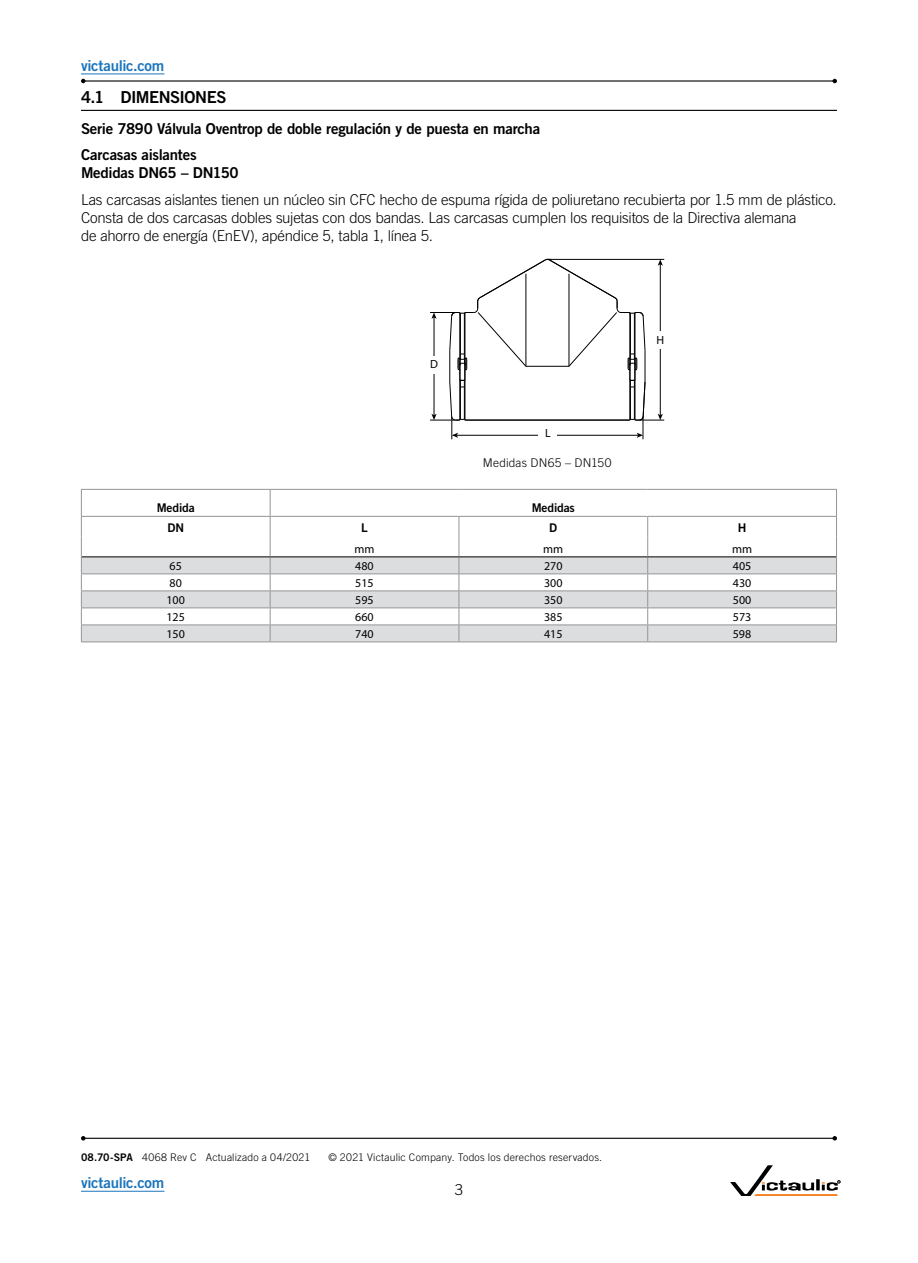
<style>
.page{position:relative;width:918px;height:1263px;background:#fff}
.page>*{position:absolute;margin:0;border:0;box-sizing:border-box;transform-origin:0 0}
.t1{font:16.5px "Trade Gothic LT Std Bd 2";letter-spacing:-.03em;color:#000}
.t2{font:300 15px/18px "Trade Gothic LT Std";letter-spacing:-.015em;color:#000}
.t3{font:15px/26.5px "Trade Gothic LT Std Bd 2";letter-spacing:-.02em;color:#000}
.t4{font:15px "Trade Gothic LT Std Bd 2";letter-spacing:-.02em;color:#1c75bc}
.t5{font:12px "Myriad Pro";color:#000}
.t6{font:12px "Trade Gothic LT Std Bd 2";letter-spacing:-.005em;color:#000}
.t7{font:300 12px "Trade Gothic LT Std";letter-spacing:.015em;color:#000}
.t8{font:300 11.85px "Myriad Pro";color:#000}
.t9{font:300 10.5px "Trade Gothic LT Std";letter-spacing:.02em;color:#000}
.s1{font-family:"Trade Gothic LT Std Bd 2";font-weight:400}
</style>
<div class="page">
<hr style="left:81px;top:1191px;width:83px;height:1px;background:#1c75bc">
<hr style="left:81px;top:110px;width:756px;height:1px;background:#000">
<svg style="left:430px;top:259px;width:234px;height:180px"></svg>
<div style="left:430px;top:356px;width:8px;height:17px;background:#fff"></div>
<div style="left:538px;top:427px;width:19px;height:12px;background:#fff"></div>
<div style="left:656px;top:331px;width:8px;height:18px;background:#fff"></div>
<svg style="left:82px;top:557px;width:754px;height:84px;fill:#dcddde"></svg>
<hr style="left:270px;top:489px;width:189px;height:1px;background:#939598">
<hr style="left:459px;top:489px;width:189px;height:1px;background:#939598">
<hr style="left:648px;top:489px;width:189px;height:1px;background:#939598">
<hr style="left:270px;top:516px;width:189px;height:1px;background:#939598">
<hr style="left:459px;top:516px;width:189px;height:1px;background:#939598">
<hr style="left:648px;top:516px;width:189px;height:1px;background:#939598">
<hr style="left:81px;top:573px;width:189px;height:1px;background:#939598">
<hr style="left:270px;top:573px;width:189px;height:1px;background:#939598">
<hr style="left:459px;top:573px;width:189px;height:1px;background:#939598">
<hr style="left:648px;top:573px;width:189px;height:1px;background:#939598">
<hr style="left:81px;top:590px;width:189px;height:1px;background:#939598">
<hr style="left:270px;top:590px;width:189px;height:1px;background:#939598">
<hr style="left:459px;top:590px;width:189px;height:1px;background:#939598">
<hr style="left:648px;top:590px;width:189px;height:1px;background:#939598">
<hr style="left:81px;top:607px;width:189px;height:1px;background:#939598">
<hr style="left:270px;top:607px;width:189px;height:1px;background:#939598">
<hr style="left:459px;top:607px;width:189px;height:1px;background:#939598">
<hr style="left:648px;top:607px;width:189px;height:1px;background:#939598">
<hr style="left:81px;top:624px;width:189px;height:1px;background:#939598">
<hr style="left:270px;top:624px;width:189px;height:1px;background:#939598">
<hr style="left:459px;top:624px;width:189px;height:1px;background:#939598">
<hr style="left:648px;top:624px;width:189px;height:1px;background:#939598">
<hr style="left:81px;top:641px;width:189px;height:1px;background:#939598">
<hr style="left:270px;top:641px;width:189px;height:1px;background:#939598">
<hr style="left:459px;top:641px;width:189px;height:1px;background:#939598">
<hr style="left:648px;top:641px;width:189px;height:1px;background:#939598">
<hr style="left:81px;top:489px;width:189px;height:1px;background:#939598">
<hr style="left:81px;top:516px;width:189px;height:1px;background:#939598">
<hr style="left:82px;top:556px;width:188px;height:1px;background:#000">
<hr style="left:270px;top:556px;width:189px;height:1px;background:#000">
<hr style="left:459px;top:556px;width:189px;height:1px;background:#000">
<hr style="left:648px;top:556px;width:188px;height:1px;background:#000">
<svg style="left:270px;top:490px;width:1px;height:151px"></svg>
<svg style="left:459px;top:517px;width:1px;height:124px"></svg>
<svg style="left:647px;top:517px;width:1px;height:124px"></svg>
<svg style="left:836px;top:490px;width:1px;height:151px"></svg>
<svg style="left:81px;top:490px;width:1px;height:151px"></svg>
<hr style="left:83px;top:80px;width:752px;height:2px;background:#000">
<svg style="left:81px;top:79px;width:5px;height:4px"></svg>
<svg style="left:832px;top:79px;width:5px;height:4px"></svg>
<hr style="left:81px;top:74px;width:83px;height:1px;background:#1c75bc">
<hr style="left:83px;top:1138px;width:752px;height:1px;background:#000">
<svg style="left:81px;top:1136px;width:5px;height:4px"></svg>
<svg style="left:832px;top:1136px;width:5px;height:4px"></svg>
<svg style="left:730px;top:1165px;width:110px;height:31px"></svg>
<p class="t4" style="left:81px;top:56px;width:85px">victaulic.com</p>
<p class="t1" style="left:81px;top:87px;width:147px">4.1 DIMENSIONES</p>
<p class="t3" style="left:81px;top:115px;width:461px">Serie 7890 Válvula Oventrop de doble regulación y de puesta en marcha<br>Carcasas aislantes</p>
<p class="t3" style="left:81px;top:160px;width:159px">Medidas DN65 – DN150</p>
<p class="t2" style="left:81px;top:190px;width:757px">Las carcasas aislantes tienen un núcleo sin CFC hecho de espuma rígida de poliuretano recubierta por 1.5 mm de plástico.<br>Consta de dos carcasas dobles sujetas con dos bandas. Las carcasas cumplen los requisitos de la Directiva alemana<br>de ahorro de energía (EnEV), apéndice 5, tabla 1, línea 5.</p>
<p class="t8" style="left:430px;top:357px;width:9px">D</p>
<p class="t8" style="left:545px;top:426px;width:7px">L</p>
<p class="t7" style="left:483px;top:455px;width:130px">Medidas DN65 – DN150</p>
<p class="t8" style="left:657px;top:332px;width:9px">H</p>
<p class="t6" style="left:157px;top:500px;width:40px">Medida</p>
<p class="t6" style="left:532px;top:500px;width:45px">Medidas</p>
<p class="t6" style="left:167px;top:521px;width:18px">DN</p>
<p class="t6" style="left:361px;top:521px;width:8px">L</p>
<p class="t6" style="left:549px;top:521px;width:10px">D</p>
<p class="t6" style="left:738px;top:521px;width:10px">H</p>
<p class="t5" style="left:355px;top:541px;width:22px">mm</p>
<p class="t5" style="left:543px;top:541px;width:22px">mm</p>
<p class="t5" style="left:732px;top:541px;width:22px">mm</p>
<p class="t5" style="left:170px;top:558px;width:14px">65</p>
<p class="t5" style="left:355px;top:558px;width:20px">480</p>
<p class="t5" style="left:544px;top:558px;width:20px">270</p>
<p class="t5" style="left:733px;top:558px;width:20px">405</p>
<p class="t5" style="left:170px;top:575px;width:14px">80</p>
<p class="t5" style="left:355px;top:575px;width:20px">515</p>
<p class="t5" style="left:544px;top:575px;width:20px">300</p>
<p class="t5" style="left:733px;top:575px;width:20px">430</p>
<p class="t5" style="left:167px;top:592px;width:20px">100</p>
<p class="t5" style="left:355px;top:592px;width:20px">595</p>
<p class="t5" style="left:544px;top:592px;width:20px">350</p>
<p class="t5" style="left:733px;top:592px;width:20px">500</p>
<p class="t5" style="left:166px;top:609px;width:20px">125</p>
<p class="t5" style="left:355px;top:609px;width:20px">660</p>
<p class="t5" style="left:544px;top:609px;width:20px">385</p>
<p class="t5" style="left:733px;top:609px;width:20px">573</p>
<p class="t5" style="left:166px;top:626px;width:20px">150</p>
<p class="t5" style="left:355px;top:626px;width:20px">740</p>
<p class="t5" style="left:544px;top:626px;width:20px">415</p>
<p class="t5" style="left:733px;top:626px;width:20px">598</p>
<p class="t9" style="left:81px;top:1151px;width:231px"><span class="s1">08.70-SPA</span> 4068 Rev C Actualizado a 04/2021</p>
<p class="t9" style="left:328px;top:1151px;width:275px">© 2021 Victaulic Company. Todos los derechos reservados.</p>
<p class="t4" style="left:81px;top:1173px;width:85px">victaulic.com</p>
<p class="t2" style="left:455px;top:1181px;width:10px">3</p>
</div>
